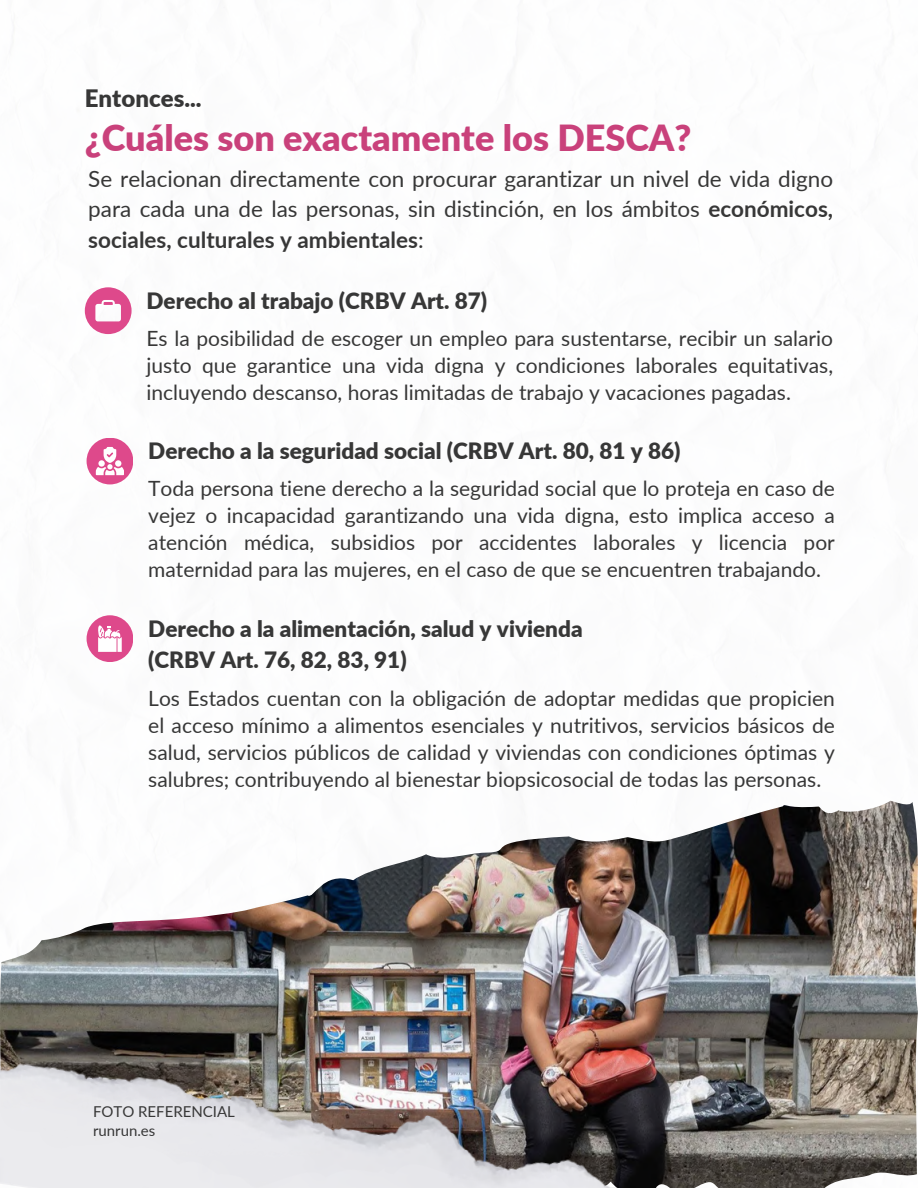
<style>
.page{position:relative;width:918px;height:1188px;background:#fff}
.page>*{position:absolute;margin:0;border:0;box-sizing:border-box;transform-origin:0 0}
.t1{font:900 36px "Lato";color:#c9417b}
.t2{font:900 24px "Lato";color:#373737}
.t3{font:22.5px/30.3px "Lato";color:#373737;text-align:justify}
.t4{font:900 22.5px/31.5px "Lato";color:#373737}
.t5{font:21px/27px "Lato";color:#373737;text-align:justify}
.t6{font:15px "Lato";color:#373737}
.s1{font-weight:700}
</style>
<div class="page">
<svg style="left:85px;top:287px;width:47px;height:47px"></svg>
<div style="left:87px;top:438px;width:46px;height:46px;background:#de498b;border-radius:50%"></div>
<svg style="left:96px;top:447px;width:28px;height:28px"></svg>
<div style="left:87px;top:615px;width:46px;height:47px;background:#de498b;border-radius:50%"></div>
<svg style="left:98px;top:625px;width:24px;height:27px"></svg>
<img style="left:0;top:801px;width:918px;height:387px">
<img style="left:0;top:1046px;width:651px;height:142px">
<h3 class="t2" style="left:85px;top:84px;width:118px">Entonces...</h3>
<h3 class="t1" style="left:85px;top:116px;width:608px">¿Cuáles son exactamente los DESCA?</h3>
<p class="t3" style="left:88px;top:163px;width:746px">Se relacionan directamente con procurar garantizar un nivel de vida digno para cada una de las personas, sin distinción, en los ámbitos <span class="s1">económicos, sociales, culturales y ambientales</span>:</p>
<h2 class="t4" style="left:147px;top:284px;width:342px">Derecho al trabajo (CRBV Art. 87)</h2>
<h3 class="t5" style="left:147px;top:324px;width:688px">Es la posibilidad de escoger un empleo para sustentarse, recibir un salario justo que garantice una vida digna y condiciones laborales equitativas, incluyendo descanso, horas limitadas de trabajo y vacaciones pagadas.</h3>
<p class="t4" style="left:148px;top:435px;width:534px">Derecho a la seguridad social (CRBV Art. 80, 81 y 86)</p>
<h2 class="t5" style="left:148px;top:474px;width:688px">Toda persona tiene derecho a la seguridad social que lo proteja en caso de vejez o incapacidad garantizando una vida digna, esto implica acceso a atención médica, subsidios por accidentes laborales y licencia por maternidad para las mujeres, en el caso de que se encuentren trabajando.</h2>
<h3 class="t4" style="left:148px;top:612px;width:436px">Derecho a la alimentación, salud y vivienda (CRBV Art. 76, 82, 83, 91)</h3>
<p class="t5" style="left:148px;top:685px;width:688px">Los Estados cuentan con la obligación de adoptar medidas que propicien el acceso mínimo a alimentos esenciales y nutritivos, servicios básicos de salud, servicios públicos de calidad y viviendas con condiciones óptimas y salubres; contribuyendo al bienestar biopsicosocial de todas las personas.</p>
<h2 class="t6" style="left:93px;top:1102px;width:143px">FOTO REFERENCIAL</h2>
<h3 class="t6" style="left:93px;top:1121px;width:64px">runrun.es</h3>
</div>
